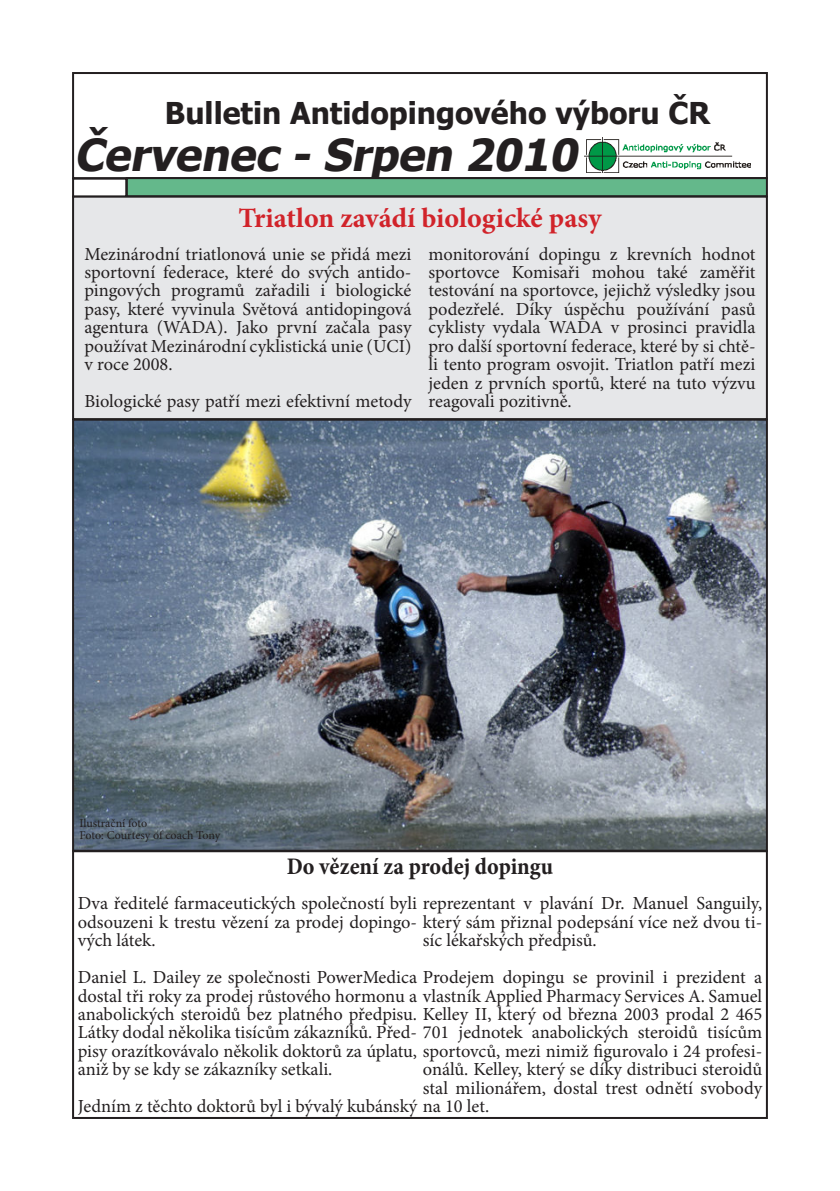
<style>
.page{position:relative;width:840px;height:1191px;background:#fff}
.page>*{position:absolute;margin:0;border:0;box-sizing:border-box;transform-origin:0 0}
.t1{font:italic 700 44px "Tahoma";color:#231f20}
.t2{font:700 30px "Tahoma";color:#231f20}
.t3{font:700 28px "Minion Pro";color:#d1232a}
.t4{font:700 condensed 24px "Minion Pro";color:#231f20}
.t5{font:18.4px/18.4px "Minion Pro";color:#231f20;text-align:justify}
.t6{font:12px "Minion Pro";letter-spacing:-.005em;color:#231f20}
</style>
<div class="page">
<div style="left:72px;top:72px;width:695px;height:107px;border:2px solid #231f20"></div>
<div style="left:127px;top:178px;width:639px;height:18px;background:#64b88b"></div>
<div style="left:126px;top:177px;width:641px;height:20px;border:2px solid #231f20"></div>
<div style="left:72px;top:178px;width:55px;height:20px;border:2px solid #231f20"></div>
<div style="left:73px;top:241px;width:693px;height:179px;background:#e6e7e9"></div>
<img style="left:584px;top:138px;width:166px;height:35px">
<div style="left:73px;top:197px;width:693px;height:44px;background:#e6e7e9"></div>
<div style="left:72px;top:196px;width:695px;height:224px;border:2px solid #231f20"></div>
<div style="left:72px;top:850px;width:695px;height:269px;border:2px solid #231f20"></div>
<img style="left:75px;top:422px;width:689px;height:426px">
<div style="left:72px;top:419px;width:695px;height:432px;border:2px solid #231f20"></div>
<p class="t2" style="left:165px;top:92px;width:547px">Bulletin Antidopingového výboru ČR</p>
<p class="t1" style="left:74px;top:124px;width:514px">Červenec - Srpen 2010</p>
<p class="t3" style="left:238px;top:198px;width:364px">Triatlon zavádí biologické pasy</p>
<p class="t5" style="left:84px;top:245px;width:328px">Mezinárodní triatlonová unie se přidá mezi sportovní federace, které do svých antido&shy;pingových programů zařadili i biologické pasy, které vyvinula Světová antidopingová agentura (WADA). Jako první začala pasy používat Mezinárodní cyklistická unie (UCI) v roce 2008.</p>
<p class="t5" style="left:84px;top:392px;width:328px">Biologické pasy patří mezi efektivní metody</p>
<p class="t5" style="left:428px;top:245px;width:328px">monitorování dopingu z krevních hodnot sportovce Komisaři mohou také zaměřit testování na sportovce, jejichž výsledky jsou podezřelé. Díky úspěchu používání pasů cyklisty vydala WADA v prosinci pravidla pro další sportovní federace, které by si chtě&shy;li tento program osvojit. Triatlon patří mezi jeden z prvních sportů, které na tuto výzvu reagovali pozitivně.</p>
<p class="t6" style="left:79px;top:815px;width:69px">Ilustrační foto</p>
<p class="t6" style="left:79px;top:827px;width:142px">Foto: Courtesy of coach Tony</p>
<p class="t4" style="left:286px;top:850px;width:268px">Do vězení za prodej dopingu</p>
<p class="t5" style="left:78px;top:894px;width:685px">Dva ředitelé farmaceutických společností byli reprezentant v plavání Dr. Manuel Sanguily, odsouzeni k trestu vězení za prodej dopingo- který sám přiznal podepsání více než dvou ti&shy;vých látek.</p>
<p class="t5" style="left:78px;top:968px;width:685px">Daniel L. Dailey ze společnosti PowerMedica Prodejem dopingu se provinil i prezident a dostal tři roky za prodej růstového hormonu a vlastník Applied Pharmacy Services A. Samuel anabolických steroidů bez platného předpisu. Kelley II, který od března 2003 prodal 2 465<br>Látky dodal několika tisícům zákazníků. Před- 701 jednotek anabolických steroidů tisícům pisy orazítkovávalo několik doktorů za úplatu, sportovců, mezi nimiž figurovalo i 24 profesi&shy;aniž by se kdy se zákazníky setkali.</p>
<p class="t5" style="left:78px;top:1097px;width:413px">Jedním z těchto doktorů byl i bývalý kubánský na 10 let.</p>
<p class="t5" style="left:422px;top:931px;width:175px">síc lékařských předpisů.</p>
<p class="t5" style="left:422px;top:1060px;width:341px">onálů. Kelley, který se díky distribuci steroidů stal milionářem, dostal trest odnětí svobody</p>
</div>
